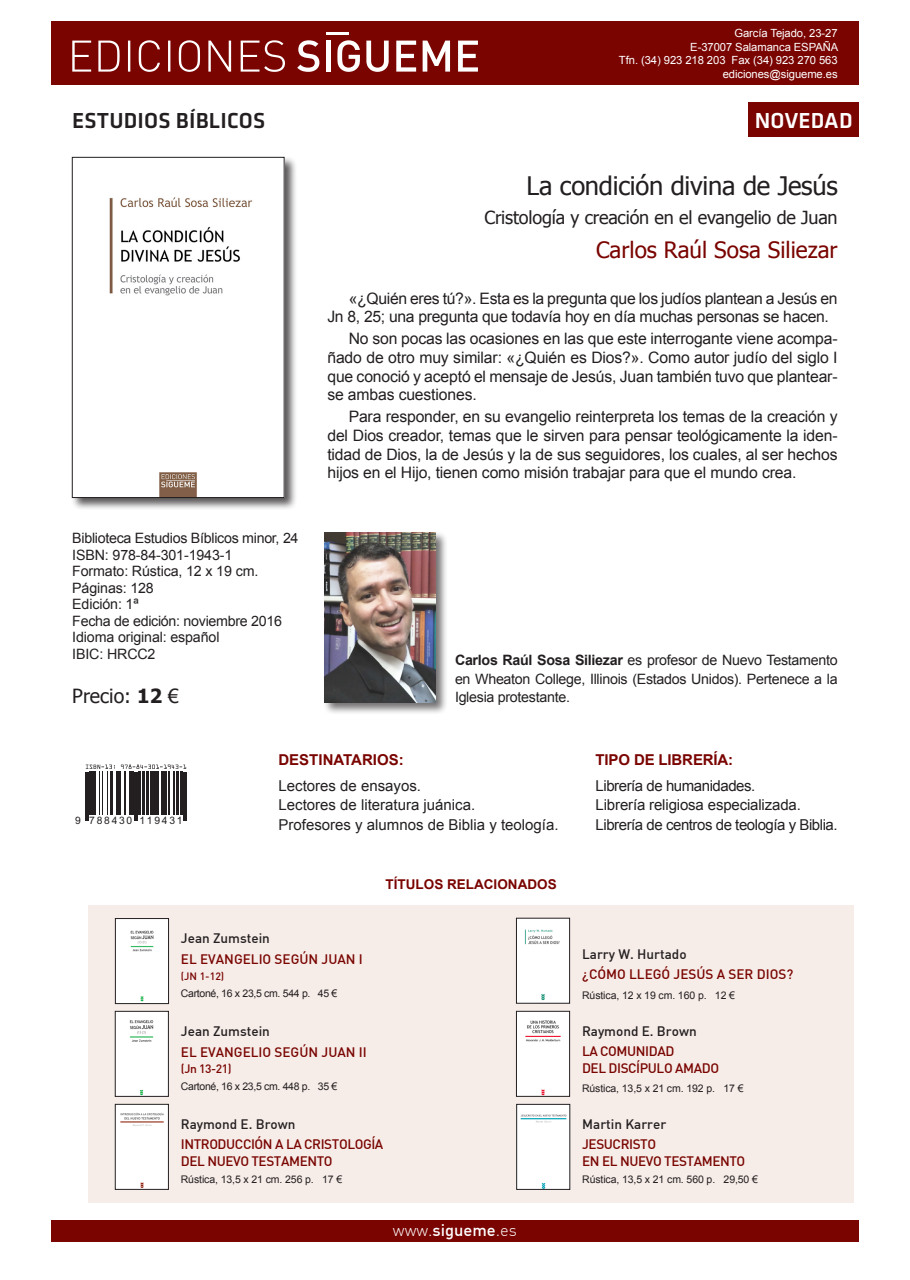
<style>
.page{position:relative;width:910px;height:1280px;background:#fff}
.page>*{position:absolute;margin:0;border:0;box-sizing:border-box;transform-origin:0 0}
.t1{font:25.5px "Tahoma";letter-spacing:-.01em;color:#231f20}
.t2{font:22.5px "Tahoma";color:#790400}
.t3{font:500 22.5px "Klavika";letter-spacing:.01em;color:#231f20}
.t4{font:500 22.5px "Klavika";letter-spacing:.01em;color:#fff}
.t5{font:19.5px "Tahoma";color:#231f20}
.t6{font:18px "Tahoma";letter-spacing:-.01em;color:#231f20}
.t7{font:300 16.5px "DIN";color:#fff}
.t8{font:15.75px/18.8px "Arial";letter-spacing:-.02em;color:#231f20;text-align:justify}
.t9{font:15px/19.5px "Arial";letter-spacing:-.03em;color:#231f20}
.t10{font:15px/19.5px "Arial";letter-spacing:-.01em;color:#231f20}
.t11{font:700 15px "Arial";letter-spacing:-.01em;color:#790400}
.t12{font:14.25px/16.5px "Arial";letter-spacing:-.02em;color:#231f20}
.t13{font:500 13.5px/16.5px "DIN";letter-spacing:-.03em;color:#790400}
.t14{font:500 13.5px "DIN";color:#231f20}
.t15{font:500 13.5px "DIN";color:#790400}
.t16{font:700 13.5px "Arial";color:#790400}
.t17{font:500 12px "DIN";color:#790400}
.t18{font:11.25px/13.5px "Arial";letter-spacing:-.005em;color:#fff;text-align:right}
.t19{font:10.5px "Arial";letter-spacing:-.01em;color:#231f20}
.t20{font:10.5px "Arial";letter-spacing:-.03em;color:#231f20}
.t21{font:500 10.5px "DIN";color:#790400}
.t22{font:10.35px "Arial";letter-spacing:.17em;color:#231f20}
.s1{font-weight:700}
.s2{font-weight:500}
</style>
<div class="page">
<div style="left:51px;top:21px;width:808px;height:64px;background:#790400"></div>
<hr style="left:326px;top:32px;width:23px;height:3px;background:#fff">
<svg style="left:297px;top:40px;width:22px;height:32px"></svg>
<hr style="left:326px;top:41px;width:4px;height:31px;background:#fff">
<svg style="left:337px;top:40px;width:23px;height:32px"></svg>
<svg style="left:366px;top:41px;width:23px;height:31px"></svg>
<svg style="left:396px;top:41px;width:20px;height:31px"></svg>
<svg style="left:423px;top:41px;width:27px;height:31px"></svg>
<svg style="left:458px;top:41px;width:20px;height:31px"></svg>
<svg style="left:72px;top:40px;width:213px;height:32px"></svg>
<div style="left:51px;top:1220px;width:808px;height:22px;background:#790400"></div>
<div style="left:71px;top:156px;width:227px;height:355px;background:#231f20;opacity:.75"></div>
<img style="left:74px;top:159px;width:208px;height:337px">
<div style="left:72px;top:157px;width:212px;height:341px;border:1px solid #231f20"></div>
<svg style="left:86px;top:764px;width:29px;height:5px"></svg>
<svg style="left:121px;top:764px;width:65px;height:5px"></svg>
<hr style="left:85px;top:772px;width:1px;height:48px;background:#231f20">
<hr style="left:87px;top:772px;width:1px;height:48px;background:#231f20">
<hr style="left:89px;top:772px;width:4px;height:43px;background:#231f20">
<hr style="left:94px;top:772px;width:2px;height:43px;background:#231f20">
<hr style="left:99px;top:772px;width:1px;height:43px;background:#231f20">
<hr style="left:102px;top:772px;width:1px;height:43px;background:#231f20">
<hr style="left:107px;top:772px;width:1px;height:43px;background:#231f20">
<hr style="left:110px;top:772px;width:1px;height:43px;background:#231f20">
<hr style="left:112px;top:772px;width:1px;height:43px;background:#231f20">
<hr style="left:116px;top:772px;width:2px;height:43px;background:#231f20">
<hr style="left:119px;top:772px;width:1px;height:43px;background:#231f20">
<hr style="left:125px;top:772px;width:1px;height:43px;background:#231f20">
<hr style="left:129px;top:772px;width:2px;height:43px;background:#231f20">
<hr style="left:132px;top:772px;width:1px;height:43px;background:#231f20">
<hr style="left:134px;top:772px;width:1px;height:48px;background:#231f20">
<hr style="left:136px;top:772px;width:2px;height:48px;background:#231f20">
<hr style="left:139px;top:772px;width:2px;height:43px;background:#231f20">
<hr style="left:143px;top:772px;width:2px;height:43px;background:#231f20">
<hr style="left:146px;top:772px;width:2px;height:43px;background:#231f20">
<hr style="left:150px;top:772px;width:3px;height:43px;background:#231f20">
<hr style="left:154px;top:772px;width:3px;height:43px;background:#231f20">
<hr style="left:158px;top:772px;width:1px;height:43px;background:#231f20">
<hr style="left:161px;top:772px;width:1px;height:43px;background:#231f20">
<hr style="left:163px;top:772px;width:3px;height:43px;background:#231f20">
<hr style="left:168px;top:772px;width:2px;height:43px;background:#231f20">
<hr style="left:174px;top:772px;width:1px;height:43px;background:#231f20">
<hr style="left:176px;top:772px;width:2px;height:43px;background:#231f20">
<hr style="left:180px;top:772px;width:2px;height:43px;background:#231f20">
<hr style="left:183px;top:772px;width:2px;height:48px;background:#231f20">
<hr style="left:186px;top:772px;width:1px;height:48px;background:#231f20">
<div style="left:88px;top:905px;width:766px;height:297px;background:#f6ece8"></div>
<img style="left:117px;top:1013px;width:49px;height:81px">
<div style="left:115px;top:1011px;width:53px;height:85px;border:1px solid #231f20"></div>
<img style="left:117px;top:920px;width:50px;height:82px">
<div style="left:115px;top:918px;width:54px;height:86px;border:1px solid #231f20"></div>
<div style="left:519px;top:1106px;width:49px;height:81px;background:#fff"></div>
<div style="left:748px;top:102px;width:111px;height:34px;background:#790400"></div>
<img style="left:117px;top:1106px;width:50px;height:81px">
<div style="left:115px;top:1104px;width:54px;height:85px;border:1px solid #231f20"></div>
<div style="left:518px;top:920px;width:50px;height:81px;background:#fff"></div>
<div style="left:516px;top:918px;width:54px;height:85px;border:1px solid #231f20"></div>
<img style="left:518px;top:1013px;width:50px;height:81px">
<div style="left:516px;top:1011px;width:54px;height:85px;border:1px solid #231f20"></div>
<div style="left:323px;top:531px;width:125px;height:184px;background:#231f20;opacity:.75"></div>
<img style="left:324px;top:532px;width:111px;height:170px">
<h2 class="t3" style="left:72px;top:108px;width:195px">ESTUDIOS BÍBLICOS</h2>
<p class="t12" style="left:72px;top:530px;width:228px">Biblioteca Estudios Bíblicos minor, 24<br>ISBN: 978-84-301-1943-1<br>Formato: Rústica, 12 x 19 cm.<br>Páginas: 128<br>Edición: 1ª<br>Fecha de edición: noviembre 2016<br>Idioma original: español<br>IBIC: HRCC2</p>
<p class="t5" style="left:72px;top:683px;width:108px">Precio: <span class="s1">12</span> €</p>
<p class="t18" style="left:619px;top:26px;width:221px">García Tejado, 23-27<br>E-37007 Salamanca ESPAÑA<br>Tfn. (34) 923 218 203 Fax (34) 923 270 563 ediciones@sigueme.es</p>
<h2 class="t4" style="left:755px;top:108px;width:99px">NOVEDAD</h2>
<h1 class="t1" style="left:527px;top:169px;width:313px">La condición divina de Jesús</h1>
<p class="t6" style="left:484px;top:205px;width:355px">Cristología y creación en el evangelio de Juan</p>
<h2 class="t2" style="left:596px;top:234px;width:243px">Carlos Raúl Sosa Siliezar</h2>
<p class="t8" style="left:327px;top:289px;width:512px;text-indent:21px">«¿Quién eres tú?». Esta es la pregunta que los judíos plantean a Jesús en<br>Jn 8, 25; una pregunta que todavía hoy en día muchas personas se hacen.</p>
<p class="t8" style="left:327px;top:329px;width:512px;text-indent:21px">No son pocas las ocasiones en las que este interrogante viene acompa&shy;ñado de otro muy similar: «¿Quién es Dios?». Como autor judío del siglo I que conoció y aceptó el mensaje de Jesús, Juan también tuvo que plantear&shy;se ambas cuestiones.</p>
<p class="t8" style="left:327px;top:407px;width:512px;text-indent:21px">Para responder, en su evangelio reinterpreta los temas de la creación y del Dios creador, temas que le sirven para pensar teológicamente la iden&shy;tidad de Dios, la de Jesús y la de sus seguidores, los cuales, al ser hechos hijos en el Hijo, tienen como misión trabajar para que el mundo crea.</p>
<p class="t12" style="left:455px;top:650px;width:384px;line-height:18.8px;text-align:justify"><span class="s1">Carlos Raúl Sosa Siliezar</span> es profesor de Nuevo Testamento en Wheaton College, Illinois (Estados Unidos). Pertenece a la Iglesia protestante.</p>
<p class="t22" style="left:75px;top:813px;width:109px">9 788430 119431</p>
<p class="t11" style="left:278px;top:750px;width:127px">DESTINATARIOS:</p>
<p class="t10" style="left:278px;top:776px;width:282px">Lectores de ensayos.<br>Lectores de literatura juánica.<br>Profesores y alumnos de Biblia y teología.</p>
<p class="t14" style="left:181px;top:930px;width:90px">JEAN ZUMSTEIN</p>
<p class="t16" style="left:386px;top:876px;width:40px">Títulos</p>
<p class="t16" style="left:447px;top:876px;width:111px">RELACIONADOS</p>
<p class="t15" style="left:181px;top:950px;width:181px">EL EVANGELIO SEGÚN JUAN I</p>
<p class="t21" style="left:181px;top:970px;width:45px">(JN 1-12)</p>
<p class="t20" style="left:181px;top:987px;width:158px">Cartoné, 16 x 23,5 cm. 544 p. 45 €</p>
<p class="t14" style="left:181px;top:1022px;width:90px">JEAN ZUMSTEIN</p>
<p class="t15" style="left:181px;top:1043px;width:182px">EL EVANGELIO SEGÚN JUAN II</p>
<p class="t17" style="left:181px;top:1061px;width:52px">(JN 13-21)</p>
<p class="t20" style="left:181px;top:1079px;width:158px">Cartoné, 16 x 23,5 cm. 448 p. 35 €</p>
<p class="t14" style="left:181px;top:1115px;width:116px">RAYMOND E. BROWN</p>
<p class="t13" style="left:181px;top:1136px;width:204px">I NTRODUCCIÓN A LA CRISTOLOGÍA<br>DEL N UEVO TESTAMENTO</p>
<p class="t19" style="left:181px;top:1172px;width:163px">Rústica, 13,5 x 21 cm. 256 p. 17 €</p>
<p class="t7" style="left:393px;top:1220px;width:126px">www.<span class="s2">SIGUEME</span>.es</p>
<p class="t11" style="left:596px;top:750px;width:139px">TIPO DE LIBRERÍA:</p>
<p class="t9" style="left:596px;top:776px;width:244px">Librería de humanidades.<br>Librería religiosa especializada.<br>Librería de centros de teología y Biblia.</p>
<p class="t14" style="left:582px;top:945px;width:106px">LARRY W. HURTADO</p>
<p class="t19" style="left:582px;top:988px;width:154px">Rústica, 12 x 19 cm. 160 p. 12 €</p>
<p class="t15" style="left:582px;top:966px;width:213px">¿CÓMO LLEGÓ JESÚS A SER DIOS?</p>
<p class="t14" style="left:582px;top:1022px;width:116px">RAYMOND E. BROWN</p>
<p class="t13" style="left:582px;top:1043px;width:139px">LA COMUNIDAD<br>DEL DISCÍPULO AMADO</p>
<p class="t19" style="left:582px;top:1081px;width:163px">Rústica, 13,5 x 21 cm. 192 p. 17 €</p>
<p class="t14" style="left:582px;top:1115px;width:86px">MARTIN KARRER</p>
<p class="t13" style="left:582px;top:1135px;width:165px">JESUCRISTO<br>EN EL N UEVO TESTAMENTO</p>
<p class="t19" style="left:582px;top:1172px;width:177px">Rústica, 13,5 x 21 cm. 560 p. 29,50 €</p>
</div>
